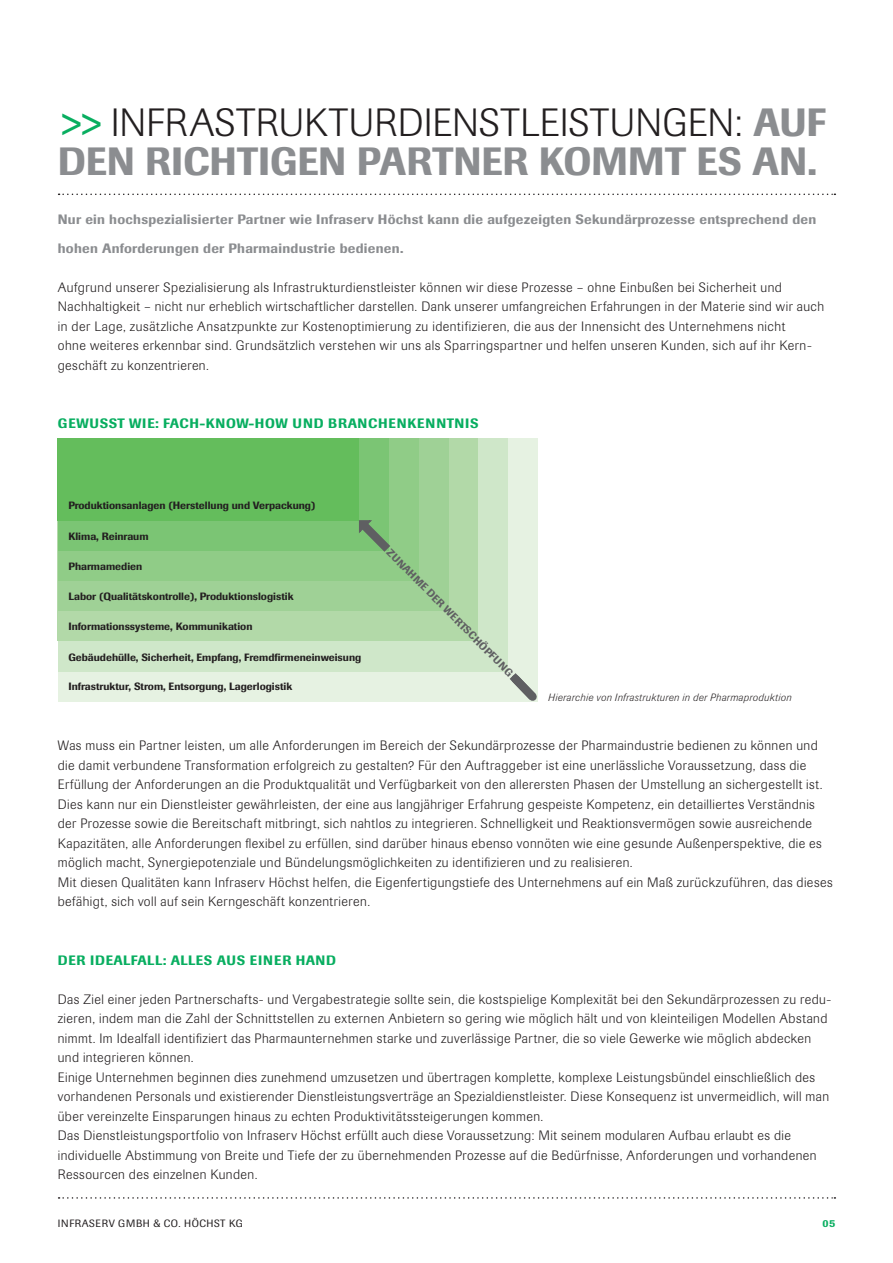
<style>
.page{position:relative;width:893px;height:1263px;background:#fff}
.page>*{position:absolute;margin:0;border:0;box-sizing:border-box;transform-origin:0 0}
.t1{font:500 39px/39px "Imago BQ";letter-spacing:.005em;color:#8b8d90;text-align:right}
.t2{font:300 39px "Imago BQ";letter-spacing:.005em;color:#231f20}
.t3{font:300 13.5px/19.5px "Imago BQ";letter-spacing:.035em;color:#231f20}
.t4{font:500 13.5px/29.2px "Imago BQ";letter-spacing:.02em;color:#8b8d90}
.t5{font:500 13.5px "Imago BQ";letter-spacing:.05em;color:#08ae60}
.t6{font:500 13.5px "Imago BQ";letter-spacing:.07em;color:#08ae60}
.t7{font:500 10.5px "Imago BQ";color:#231f20}
.t8{font:italic 300 10.5px "Imago BQ";letter-spacing:.04em;color:#231f20}
.t9{font:10.5px "Imago BQ";letter-spacing:.05em;color:#231f20}
.t10{font:500 10.5px "Imago BQ";color:#5f5f62}
.t11{font:500 10.5px "Imago BQ";color:#08ae60}
.s1{font-weight:300;color:#231f20}
.s2{font-weight:400;color:#08ae60}
</style>
<div class="page">
<svg style="left:59px;top:1197px;width:776px;height:2px"></svg>
<svg style="left:59px;top:194px;width:776px;height:1px"></svg>
<div style="left:58px;top:438px;width:479px;height:263px;background:#e6f2e2"></div>
<div style="left:58px;top:438px;width:450px;height:233px;background:#cfe7c9"></div>
<div style="left:58px;top:438px;width:420px;height:203px;background:#b2d9a8"></div>
<div style="left:58px;top:438px;width:390px;height:173px;background:#9fd196"></div>
<div style="left:58px;top:438px;width:360px;height:142px;background:#90cc87"></div>
<div style="left:58px;top:438px;width:331px;height:112px;background:#7bc574"></div>
<div style="left:58px;top:438px;width:301px;height:82px;background:#64bd5c"></div>
<svg style="left:351px;top:520px;width:39px;height:32px"></svg>
<svg style="left:501px;top:664px;width:37px;height:38px"></svg>
<h1 class="t1" style="left:58px;top:103px;width:770px"><span class="s1">ngen:</span> auf<br>den richtigen Partner kommt es an.</h1>
<p class="t4" style="left:58px;top:204px;width:760px">Nur ein hochspezialisierter Partner wie Infraserv Höchst kann die aufgezeigten Sekundärprozesse entsprechend den hohen Anforderungen der Pharmaindustrie bedienen.</p>
<p class="t3" style="left:58px;top:278px;width:768px">Aufgrund unserer Spezialisierung als Infrastrukturdienstleister können wir diese Prozesse – ohne Einbußen bei Sicherheit und Nachhaltigkeit – nicht nur erheblich wirtschaftlicher darstellen. Dank unserer umfangreichen Erfahrungen in der Materie sind wir auch in der Lage, zusätzliche Ansatzpunkte zur Kostenoptimierung zu identifizieren, die aus der Innensicht des Unternehmens nicht<br>ohne weiteres erkennbar sind. Grundsätzlich verstehen wir uns als Sparringspartner und helfen unseren Kunden, sich auf ihr Kern&shy;geschäft zu konzentrieren.</p>
<h1 class="t2" style="left:57px;top:101px;width:245px"><span class="s2">&gt;&gt;</span> Infrastruktu</h1>
<h1 class="t2" style="left:374px;top:101px;width:204px">rdi enstleistu</h1>
<p class="t5" style="left:58px;top:415px;width:422px">Gewusst wie: Fach-Know-how und Branchenkenntnis</p>
<p class="t7" style="left:68px;top:499px;width:248px">Produktionsanlagen (Herstellung und Verpackung)</p>
<p class="t7" style="left:68px;top:530px;width:82px">Klima, Reinraum</p>
<p class="t7" style="left:68px;top:560px;width:75px">Pharmamedien</p>
<p class="t7" style="left:68px;top:590px;width:227px">Labor (Qualitätskontrolle), Produktionslogistik</p>
<p class="t7" style="left:68px;top:620px;width:186px">Informationssysteme, Kommunikation</p>
<p class="t7" style="left:68px;top:650px;width:294px">Gebäudehülle, Sicherheit, Empfang, Fremdfirmeneinweisung</p>
<p class="t7" style="left:68px;top:680px;width:225px">Infrastruktur, Strom, Entsorgung, Lagerlogistik</p>
<p class="t10" style="left:393px;top:546px;width:176px;rotate:45deg">Zu nahm e der Wertschöpfung</p>
<p class="t8" style="left:548px;top:692px;width:245px">Hierarchie von Infrastrukturen in der Pharmaproduktion</p>
<p class="t3" style="left:58px;top:736px;width:776px">Was muss ein Partner leisten, um alle Anforderungen im Bereich der Sekundärprozesse der Pharmaindustrie bedienen zu können und die damit verbundene Transformation erfolgreich zu gestalten? Für den Auftraggeber ist eine unerlässliche Voraussetzung, dass die Erfüllung der Anforderungen an die Produktqualität und Verfügbarkeit von den allerersten Phasen der Umstellung an sichergestellt ist.<br>Dies kann nur ein Dienstleister gewährleisten, der eine aus langjähriger Erfahrung gespeiste Kompetenz, ein detailliertes Verständnis der Prozesse sowie die Bereitschaft mitbringt, sich nahtlos zu integrieren. Schnelligkeit und Reaktionsvermögen sowie ausreichende Kapazitäten, alle Anforderungen flexibel zu erfüllen, sind darüber hinaus ebenso vonnöten wie eine gesunde Außenperspektive, die es möglich macht, Synergiepotenziale und Bündelungsmöglichkeiten zu identifizieren und zu realisieren.<br>Mit diesen Qualitäten kann Infraserv Höchst helfen, die Eigenfertigungstiefe des Unternehmens auf ein Maß zurückzuführen, das dieses befähigt, sich voll auf sein Kerngeschäft konzentrieren.</p>
<p class="t5" style="left:58px;top:952px;width:123px">Der Idealfall: All</p>
<p class="t6" style="left:196px;top:952px;width:140px">es aus einer Hand</p>
<p class="t3" style="left:58px;top:989px;width:775px">Das Ziel einer jeden Partnerschafts- und Vergabestrategie sollte sein, die kostspielige Komplexität bei den Sekundärprozessen zu redu&shy;zieren, indem man die Zahl der Schnittstellen zu externen Anbietern so gering wie möglich hält und von kleinteiligen Modellen Abstand nimmt. Im Idealfall identifiziert das Pharmaunternehmen starke und zuverlässige Partner, die so viele Gewerke wie möglich abdecken und integrieren können.<br>Einige Unternehmen beginnen dies zunehmend umzusetzen und übertragen komplette, komplexe Leistungsbündel einschließlich des vorhandenen Personals und existierender Dienstleistungsverträge an Spezialdienstleister. Diese Konsequenz ist unvermeidlich, will man über vereinzelte Einsparungen hinaus zu echten Produktivitätssteigerungen kommen.<br>Das Dienstleistungsportfolio von Infraserv Höchst erfüllt auch diese Voraussetzung: Mit seinem modularen Aufbau erlaubt es die individuelle Abstimmung von Breite und Tiefe der zu übernehmenden Prozesse auf die Bedürfnisse, Anforderungen und vorhandenen Ressourcen des einzelnen Kunden.</p>
<p class="t9" style="left:58px;top:1217px;width:186px">INFRASERV GMBH &amp; CO. HÖCHST KG</p>
<p class="t11" style="left:823px;top:1217px;width:14px">05</p>
</div>
